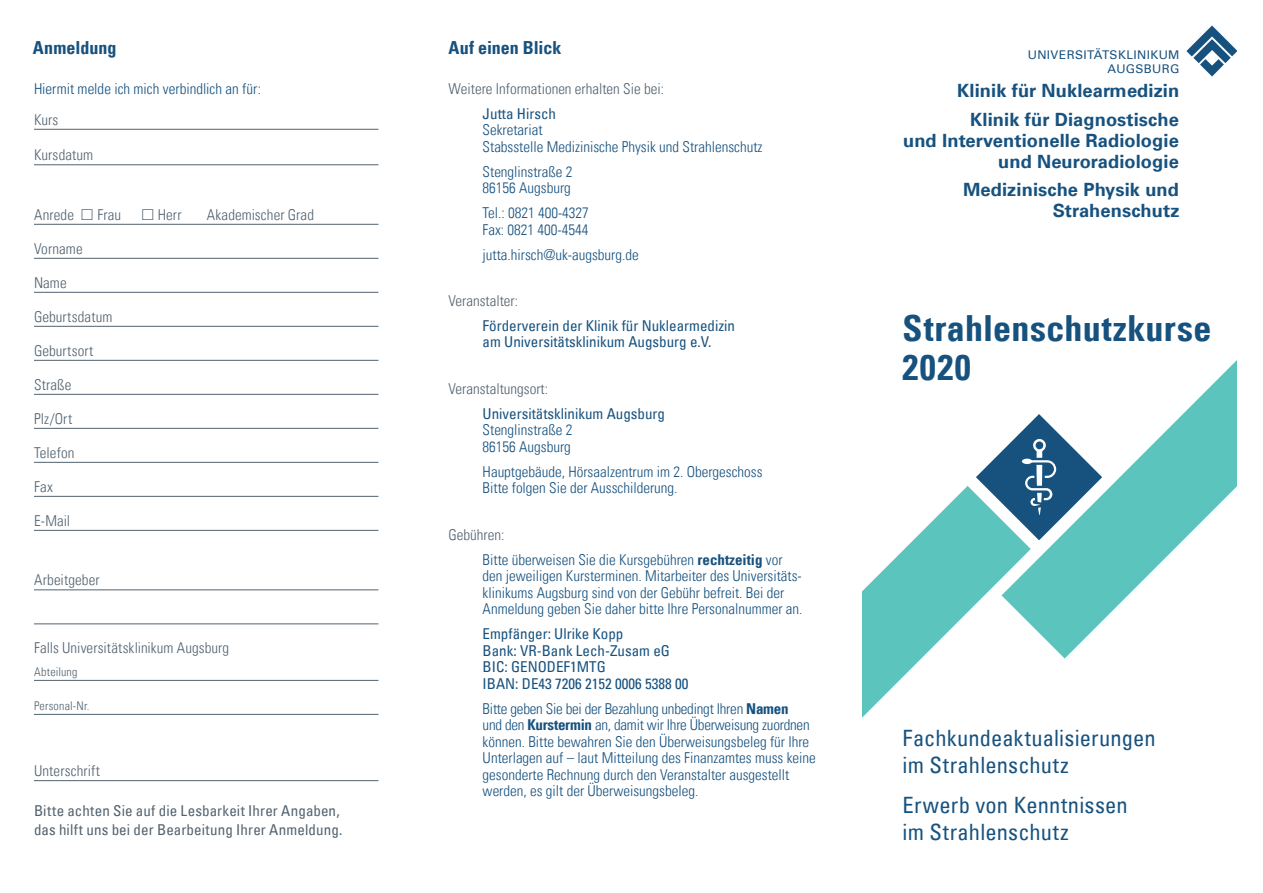
<style>
.page{position:relative;width:1263px;height:893px;background:#fff}
.page>*{position:absolute;margin:0;border:0;box-sizing:border-box;transform-origin:0 0}
.t1{font:36px/39px "Univers Com 67 Bold Cond";letter-spacing:.01em;color:#17527f}
.t2{font:condensed 22.5px/27px "Univers Com 57";letter-spacing:.01em;color:#17527f}
.t3{font:700 18.3px/21px "Univers Com 65";letter-spacing:.005em;color:#17527f;text-align:right}
.t4{font:18px "Univers Com 67 Bold Cond";color:#17527f}
.t5{font:15px/16.5px "Univers Com 47 Light Cond";color:#17527f}
.t6{font:15px "Univers Com 47 Light Cond";letter-spacing:.005em;color:#52626f}
.t7{font:condensed 15px/16.5px "Univers Com 57";color:#17527f}
.t8{font:condensed 15px/19.5px "Univers Com 57";letter-spacing:.005em;color:#52626f}
.t9{font:12px/14.2px "Univers Com 55 Roman";letter-spacing:.03em;color:#17527f;text-align:right}
.t10{font:12px "Univers Com 47 Light Cond";letter-spacing:.015em;color:#52626f}
.s1{color:#52626f}
.s2{font-family:"Univers Com 67 Bold Cond"}
</style>
<div class="page">
<hr style="left:34px;top:129px;width:344px;height:1px;background:#52626f">
<hr style="left:34px;top:164px;width:344px;height:1px;background:#52626f">
<hr style="left:34px;top:224px;width:344px;height:1px;background:#52626f">
<hr style="left:34px;top:258px;width:344px;height:1px;background:#52626f">
<hr style="left:34px;top:292px;width:344px;height:1px;background:#52626f">
<hr style="left:34px;top:326px;width:344px;height:1px;background:#52626f">
<hr style="left:34px;top:360px;width:344px;height:1px;background:#52626f">
<hr style="left:34px;top:394px;width:344px;height:1px;background:#52626f">
<hr style="left:34px;top:428px;width:344px;height:1px;background:#52626f">
<hr style="left:34px;top:462px;width:344px;height:1px;background:#52626f">
<hr style="left:34px;top:496px;width:344px;height:1px;background:#52626f">
<hr style="left:34px;top:530px;width:344px;height:1px;background:#52626f">
<hr style="left:34px;top:589px;width:344px;height:1px;background:#52626f">
<hr style="left:34px;top:623px;width:344px;height:1px;background:#52626f">
<hr style="left:34px;top:680px;width:344px;height:1px;background:#52626f">
<hr style="left:34px;top:714px;width:344px;height:1px;background:#52626f">
<hr style="left:34px;top:780px;width:344px;height:1px;background:#52626f">
<svg style="left:1186px;top:26px;width:51px;height:51px"></svg>
<svg style="left:1100px;top:360px;width:137px;height:263px"></svg>
<svg style="left:862px;top:503px;width:238px;height:215px"></svg>
<svg style="left:950px;top:389px;width:178px;height:177px"></svg>
<p class="t4" style="left:33px;top:37px;width:85px">Anmeldung</p>
<p class="t4" style="left:449px;top:37px;width:114px">Auf einen Blick</p>
<p class="t5" style="left:34px;top:80px;width:228px">Hiermit melde ich mich verbindlich an für:</p>
<p class="t6" style="left:34px;top:110px;width:26px">Kurs</p>
<p class="t6" style="left:34px;top:146px;width:61px">Kursdatum</p>
<p class="t6" style="left:34px;top:205px;width:41px">Anrede</p>
<p class="t6" style="left:97px;top:205px;width:25px">Frau</p>
<p class="t6" style="left:158px;top:205px;width:25px">Herr</p>
<p class="t6" style="left:207px;top:205px;width:109px">Akademischer Grad</p>
<p class="t6" style="left:34px;top:239px;width:50px">Vorname</p>
<p class="t6" style="left:34px;top:273px;width:34px">Name</p>
<p class="t6" style="left:34px;top:307px;width:80px">Geburtsdatum</p>
<p class="t6" style="left:34px;top:341px;width:61px">Geburtsort</p>
<p class="t6" style="left:34px;top:375px;width:39px">Straße</p>
<p class="t6" style="left:34px;top:409px;width:40px">Plz/Ort</p>
<p class="t6" style="left:34px;top:443px;width:42px">Telefon</p>
<p class="t6" style="left:34px;top:477px;width:20px">Fax</p>
<p class="t6" style="left:34px;top:511px;width:38px">E-Mail</p>
<p class="t6" style="left:34px;top:571px;width:67px">Arbeitgeber</p>
<p class="t6" style="left:34px;top:639px;width:197px">Falls Universitätsklinikum Augsburg</p>
<p class="t10" style="left:34px;top:664px;width:45px">Abteilung</p>
<p class="t10" style="left:34px;top:698px;width:57px">Personal-Nr.</p>
<p class="t6" style="left:34px;top:762px;width:68px">Unterschrift</p>
<p class="t8" style="left:34px;top:800px;width:310px">Bitte achten Sie auf die Lesbarkeit Ihrer Angaben, das hilft uns bei der Bearbeitung Ihrer Anmeldung.</p>
<p class="t6" style="left:449px;top:79px;width:217px">Weitere Informationen erhalten Sie bei:</p>
<p class="t7" style="left:483px;top:105px;width:75px">Jutta Hirsch</p>
<p class="t5" style="left:483px;top:122px;width:281px">Sekretariat<br>Stabsstelle Medizinische Physik und Strahlenschutz</p>
<p class="t5" style="left:483px;top:163px;width:91px">Stenglinstraße 2<br>86156 Augsburg</p>
<p class="t5" style="left:483px;top:205px;width:108px">Tel.: 0821 400-4327<br>Fax: 0821 400-4544</p>
<p class="t5" style="left:483px;top:246px;width:158px">jutta.hirsch@uk-augsburg.de</p>
<p class="t6" style="left:449px;top:292px;width:71px">Veranstalter:</p>
<p class="t7" style="left:483px;top:317px;width:254px">Förderverein der Klinik für Nuklearmedizin am Universitätsklinikum Augsburg e.V.</p>
<p class="t6" style="left:449px;top:379px;width:101px">Veranstaltungsort:</p>
<p class="t7" style="left:483px;top:405px;width:184px">Universitätsklinikum Augsburg</p>
<p class="t5" style="left:483px;top:422px;width:91px">Stenglinstraße 2<br>86156 Augsburg</p>
<p class="t5" style="left:483px;top:463px;width:281px">Hauptgebäude, Hörsaalzentrum im 2. Obergeschoss<br>Bitte folgen Sie der Ausschilderung.</p>
<p class="t5" style="left:483px;top:522px;width:301px;line-height:25px;text-indent:-34px"><span class="s1">Gebühren:<br></span>Bitte überweisen Sie die Kursgebühren <span class="s2">rechtzeitig</span> vor</p>
<p class="t5" style="left:483px;top:567px;width:321px">den jeweiligen Kursterminen. Mitarbeiter des Universitäts&shy;klinikums Augsburg sind von der Gebühr befreit. Bei der<br>Anmeldung geben Sie daher bitte Ihre Personalnummer an.</p>
<p class="t7" style="left:483px;top:625px;width:207px">Empfänger: Ulrike Kopp<br>Bank: VR-Bank Lech-Zusam eG<br>BIC: GENODEF1MTG<br>IBAN: DE43 7206 2152 0006 5388 00</p>
<p class="t5" style="left:483px;top:700px;width:335px">Bitte geben Sie bei der Bezahlung unbedingt Ihren <span class="s2">Namen<br></span>und den <span class="s2">Kurstermin</span> an, damit wir Ihre Überweisung zuordnen können. Bitte bewahren Sie den Überweisungsbeleg für Ihre Unterlagen auf – laut Mitteilung des Finanzamtes muss keine gesonderte Rechnung durch den Veranstalter ausgestellt werden, es gilt der Überweisungsbeleg.</p>
<p class="t9" style="left:1028px;top:48px;width:153px">UNIVERSITÄTSKLIN IKU M<br>AUGSBURG</p>
<p class="t3" style="left:957px;top:76px;width:224px;line-height:28.5px">Klinik für Nuklearmedizin<br>Klinik für Diagnostische</p>
<p class="t3" style="left:903px;top:130px;width:277px">und Interventionelle Radiologie und Neuroradiologie</p>
<p class="t3" style="left:963px;top:179px;width:218px">Medizinische Physik und<br>Strahenschutz</p>
<h1 class="t1" style="left:902px;top:309px;width:310px">Strahlenschutzkurse<br>2020</h1>
<h2 class="t2" style="left:902px;top:724px;width:255px">Fachkundeaktualisierungen im Strahlenschutz</h2>
<h2 class="t2" style="left:902px;top:791px;width:227px">Erwerb von Kenntnissen im Strahlenschutz</h2>
</div>
